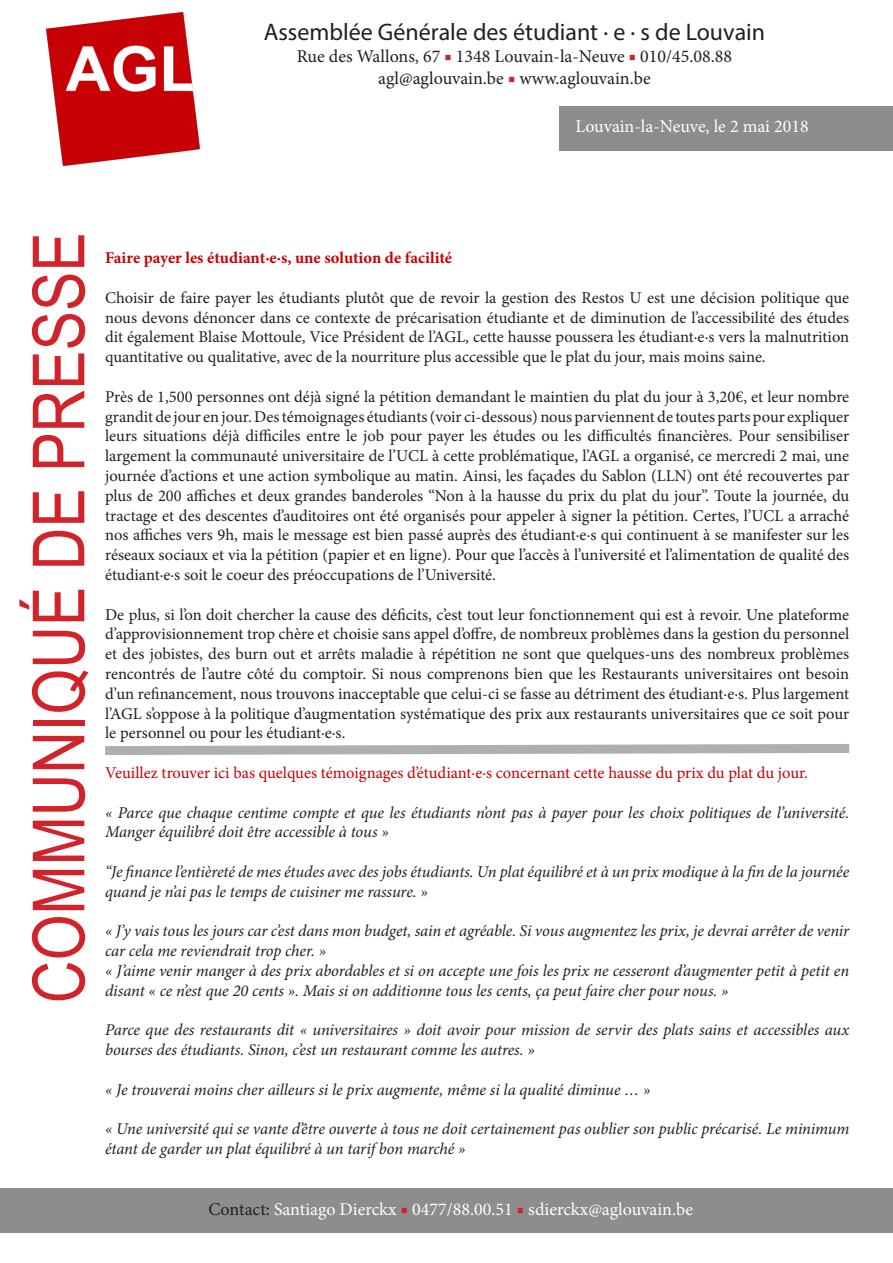
<style>
.page{position:relative;width:893px;height:1263px;background:#fff}
.page>*{position:absolute;margin:0;border:0;box-sizing:border-box;transform-origin:0 0}
.t1{font:72px "Arial Narrow";color:#d1232a}
.t2{font:24px "Myriad Pro";color:#231f20}
.t3{font:18px "Minion Pro";color:#fff}
.t4{font:18px "Minion Pro";color:#231f20}
.t5{font:16.5px/19.8px "Minion Pro";color:#231f20;text-align:justify}
.t6{font:italic 16.5px/19.8px "Minion Pro";letter-spacing:-.01em;color:#231f20}
.t7{font:16.5px "Minion Pro";letter-spacing:-.005em;color:#c70005}
.t8{font:700 16.5px "Minion Pro";color:#c70005}
.s1{color:#d1232a}
.s2{color:#231f20}
</style>
<div class="page">
<div style="left:559px;top:107px;width:334px;height:44px;background:#8e8c8d"></div>
<img style="left:47px;top:13px;width:153px;height:153px">
<div style="left:0;top:1188px;width:893px;height:44px;background:#8e8c8d"></div>
<svg style="left:105px;top:744px;width:745px;height:11px;background:#bebdbd"></svg>
<p class="t2" style="left:264px;top:17px;width:503px">Assemblée Générale des étudiant · e · s de Louvain</p>
<p class="t4" style="left:297px;top:44px;width:437px">Rue des Wallons, 67 <span class="s1">■</span> 1348 Louvain-la-Neuve <span class="s1">■</span> 010/45.08.88</p>
<p class="t4" style="left:378px;top:66px;width:274px">agl@aglouvain.be <span class="s1">■</span> www.aglouvain.be</p>
<p class="t3" style="left:575px;top:114px;width:235px">Louvain-la-Neuve, le 2 mai 2018</p>
<p class="t1" style="left:6px;top:1003px;width:772px;rotate:-90deg">COMMUNIQUÉ DE PRESSE</p>
<p class="t8" style="left:105px;top:246px;width:348px">Faire payer les étudiant·e·s, une solution de facilité</p>
<p class="t5" style="left:105px;top:288px;width:746px">Choisir de faire payer les étudiants plutôt que de revoir la gestion des Restos U est une décision politique que nous devons dénoncer dans ce contexte de précarisation étudiante et de diminution de l’accessibilité des études dit également Blaise Mottoule, Vice Président de l’AGL, cette hausse poussera les étudiant·e·s vers la malnutrition quantitative ou qualitative, avec de la nourriture plus accessible que le plat du jour, mais moins saine.</p>
<p class="t5" style="left:105px;top:387px;width:746px">Près de 1,500 personnes ont déjà signé la pétition demandant le maintien du plat du jour à 3,20€, et leur nombre grandit de jour en jour. Des témoignages étudiants (voir ci-dessous) nous parviennent de toutes parts pour expliquer leurs situations déjà difficiles entre le job pour payer les études ou les difficultés financières. Pour sensibiliser largement la communauté universitaire de l’UCL à cette problématique, l’AGL a organisé, ce mercredi 2 mai, une journée d’actions et une action symbolique au matin. Ainsi, les façades du Sablon (LLN) ont été recouvertes par plus de 200 affiches et deux grandes banderoles “Non à la hausse du prix du plat du jour”. Toute la journée, du tractage et des descentes d’auditoires ont été organisés pour appeler à signer la pétition. Certes, l’UCL a arraché nos affiches vers 9h, mais le message est bien passé auprès des étudiant·e·s qui continuent à se manifester sur les réseaux sociaux et via la pétition (papier et en ligne). Pour que l’accès à l’université et l’alimentation de qualité des étudiant·e·s soit le coeur des préoccupations de l’Université.</p>
<p class="t5" style="left:105px;top:604px;width:746px">De plus, si l’on doit chercher la cause des déficits, c’est tout leur fonctionnement qui est à revoir. Une plateforme d’approvisionnement trop chère et choisie sans appel d’offre, de nombreux problèmes dans la gestion du personnel et des jobistes, des burn out et arrêts maladie à répétition ne sont que quelques-uns des nombreux problèmes rencontrés de l’autre côté du comptoir. Si nous comprenons bien que les Restaurants universitaires ont besoin d’un refinancement, nous trouvons inacceptable que celui-ci se fasse au détriment des étudiant·e·s. Plus largement l’AGL s’oppose à la politique d’augmentation systématique des prix aux restaurants universitaires que ce soit pour le personnel ou pour les étudiant·e·s.</p>
<p class="t7" style="left:105px;top:762px;width:704px">Veuillez trouver ici bas quelques témoignages d’étudiant·e·s concernant cette hausse du prix du plat du jour.</p>
<p class="t6" style="left:105px;top:802px;width:746px">« Parce que chaque centime compte et que les étudiants n’ont pas à payer pour les choix politiques de l’université.<br>Manger équilibré doit être accessible à tous »</p>
<p class="t6" style="left:105px;top:862px;width:746px">“Je finance l’entièreté de mes études avec des jobs étudiants. Un plat équilibré et à un prix modique à la fin de la journée quand je n’ai pas le temps de cuisiner me rassure. »</p>
<p class="t6" style="left:105px;top:921px;width:746px">« J’y vais tous les jours car c’est dans mon budget, sain et agréable. Si vous augmentez les prix, je devrai arrêter de venir car cela me reviendrait trop cher. »</p>
<p class="t6" style="left:105px;top:961px;width:746px">« J’aime venir manger à des prix abordables et si on accepte une fois les prix ne cesseront d’augmenter petit à petit en disant « ce n’est que 20 cents ». Mais si on additionne tous les cents, ça peut faire cher pour nous. »</p>
<p class="t6" style="left:105px;top:1020px;width:746px">Parce que des restaurants dit « universitaires » doit avoir pour mission de servir des plats sains et accessibles aux bourses des étudiants. Sinon, c’est un restaurant comme les autres. »</p>
<p class="t6" style="left:105px;top:1079px;width:547px">« Je trouverai moins cher ailleurs si le prix augmente, même si la qualité diminue … »</p>
<p class="t6" style="left:105px;top:1119px;width:746px">« Une université qui se vante d’être ouverte à tous ne doit certainement pas oublier son public précarisé. Le minimum étant de garder un plat équilibré à un tarif bon marché »</p>
<p class="t3" style="left:208px;top:1197px;width:486px"><span class="s2">Contact:</span> Santiago Dierckx <span class="s1">■</span> 0477/88.00.51 <span class="s1">■</span> sdierckx@aglouvain.be</p>
</div>
